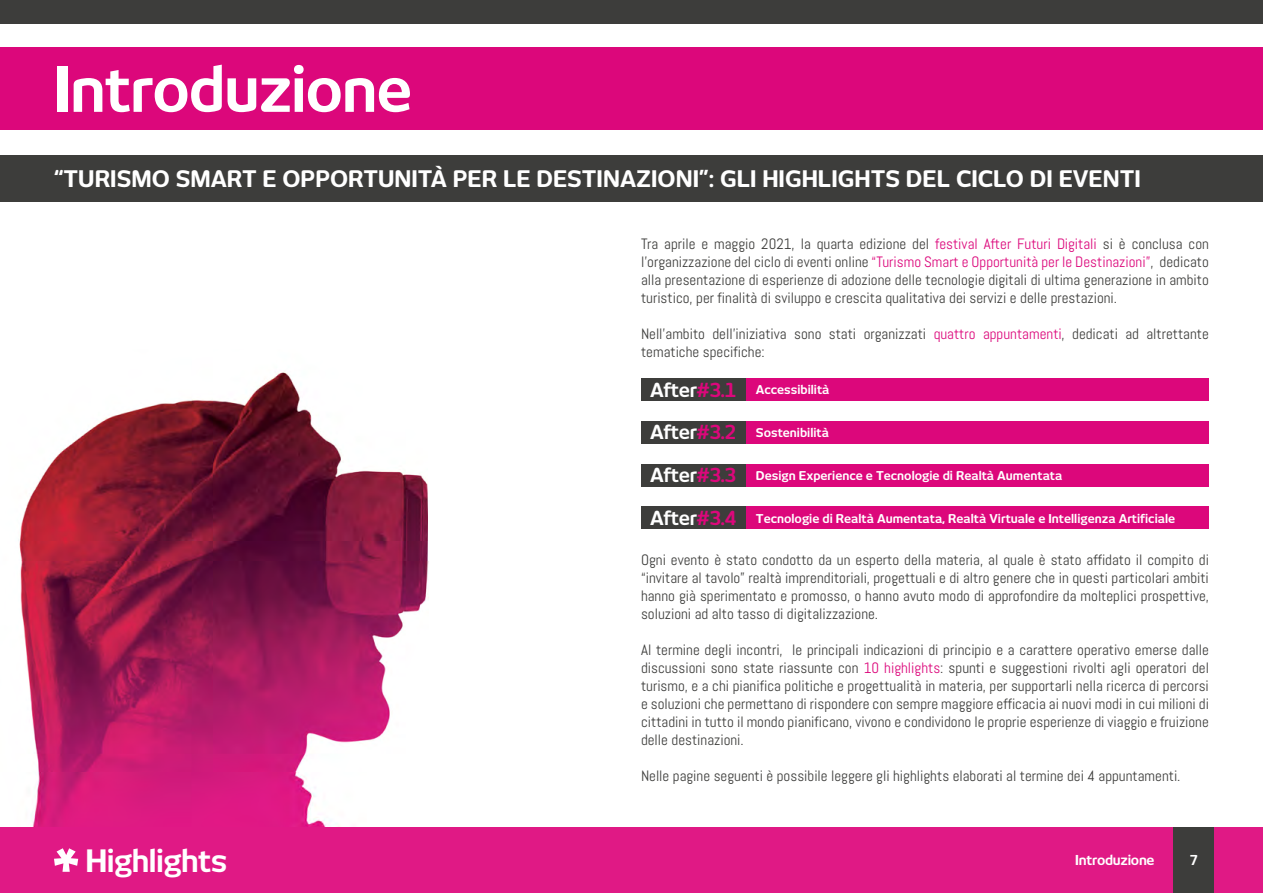
<style>
.page{position:relative;width:1263px;height:893px;background:#fff}
.page>*{position:absolute;margin:0;border:0;box-sizing:border-box;transform-origin:0 0}
.t1{font:700 61.05px "New June";letter-spacing:-.02em;color:#fff}
.t2{font:700 30.45px "New June";letter-spacing:-.02em;color:#fff}
.t3{font:700 22.5px "New June";color:#fff}
.t4{font:15px/18px "Abel";color:#3d3d3b;text-align:justify}
.t5{font:700 13.5px "New June";letter-spacing:-.02em;color:#fff}
.t6{font:700 12px "New June";color:#fff}
.s1{color:#dc077b}
.s2{font-size:19.05px}
.s3{font-size:19.05px;color:#dc077b}
</style>
<div class="page">
<div style="left:0;top:47px;width:1263px;height:83px;background:#dc077b"></div>
<div style="left:641px;top:378px;width:568px;height:22px;background:#dc077b"></div>
<div style="left:641px;top:378px;width:104px;height:22px;background:#3d3d3b"></div>
<div style="left:641px;top:421px;width:568px;height:22px;background:#dc077b"></div>
<div style="left:641px;top:421px;width:104px;height:22px;background:#3d3d3b"></div>
<div style="left:641px;top:464px;width:568px;height:22px;background:#dc077b"></div>
<div style="left:641px;top:464px;width:104px;height:22px;background:#3d3d3b"></div>
<div style="left:641px;top:507px;width:568px;height:22px;background:#dc077b"></div>
<div style="left:641px;top:507px;width:104px;height:22px;background:#3d3d3b"></div>
<div style="left:0;top:155px;width:1263px;height:47px;background:#3d3d3b"></div>
<img style="left:18px;top:371px;width:411px;height:456px">
<div style="left:0;top:0;width:1263px;height:23px;background:#3d3d3b"></div>
<div style="left:0;top:827px;width:1263px;height:66px;background:#e01985"></div>
<svg style="left:54px;top:848px;width:24px;height:24px"></svg>
<div style="left:1173px;top:827px;width:41px;height:66px;background:#3d3d3b"></div>
<h1 class="t1" style="left:54px;top:54px;width:360px">Introduzione</h1>
<h3 class="t3" style="left:54px;top:166px;width:1088px">“TURISMO SMART E OPPORTUNITÀ PER LE DESTINAZIONI”: GLI HIGHLIGHTS DEL CICLO DI EVENTI</h3>
<p class="t4" style="left:641px;top:235px;width:569px">Tra aprile e maggio 2021, la quarta edizione del <span class="s1">festival After Futuri Digitali</span> si è conclusa con l’organizzazione del ciclo di eventi online <span class="s1">“Turismo Smart e Opportunità per le Destinazioni”</span>, dedicato alla presentazione di esperienze di adozione delle tecnologie digitali di ultima generazione in ambito turistico, per finalità di sviluppo e crescita qualitativa dei servizi e delle prestazioni.</p>
<p class="t4" style="left:641px;top:325px;width:569px">Nell’ambito dell’iniziativa sono stati organizzati <span class="s1">quattro appuntamenti</span>, dedicati ad altrettante tematiche specifiche:</p>
<p class="t6" style="left:650px;top:382px;width:181px"><span class="s2">After</span><span class="s3">#3.1</span> Accessibilità</p>
<p class="t6" style="left:650px;top:425px;width:180px"><span class="s2">After</span><span class="s3">#3.2</span> Sostenibilità</p>
<p class="t6" style="left:650px;top:468px;width:414px"><span class="s2">After</span><span class="s3">#3.3</span> Design Experience e Tecnologie di Realtà Aumentata</p>
<p class="t6" style="left:650px;top:511px;width:526px"><span class="s2">After</span><span class="s3">#3.4</span> Tecnologie di Realtà Aumentata, Realtà Virtuale e Intelligenza Artificiale</p>
<p class="t4" style="left:641px;top:550px;width:569px">Ogni evento è stato condotto da un esperto della materia, al quale è stato affidato il compito di “invitare al tavolo” realtà imprenditoriali, progettuali e di altro genere che in questi particolari ambiti hanno già sperimentato e promosso, o hanno avuto modo di approfondire da molteplici prospettive, soluzioni ad alto tasso di digitalizzazione.</p>
<p class="t4" style="left:641px;top:640px;width:569px">Al termine degli incontri, le principali indicazioni di principio e a carattere operativo emerse dalle discussioni sono state riassunte con <span class="s1">10 highlights</span>: spunti e suggestioni rivolti agli operatori del turismo, e a chi pianifica politiche e progettualità in materia, per supportarli nella ricerca di percorsi e soluzioni che permettano di rispondere con sempre maggiore efficacia ai nuovi modi in cui milioni di cittadini in tutto il mondo pianificano, vivono e condividono le proprie esperienze di viaggio e fruizione delle destinazioni.</p>
<p class="t4" style="left:641px;top:766px;width:541px">Nelle pagine seguenti è possibile leggere gli highlights elaborati al termine dei 4 appuntamenti.</p>
<h2 class="t2" style="left:86px;top:843px;width:143px">Highlights</h2>
<p class="t5" style="left:1075px;top:852px;width:81px">Introduzione</p>
<p class="t5" style="left:1190px;top:852px;width:9px">7</p>
</div>
